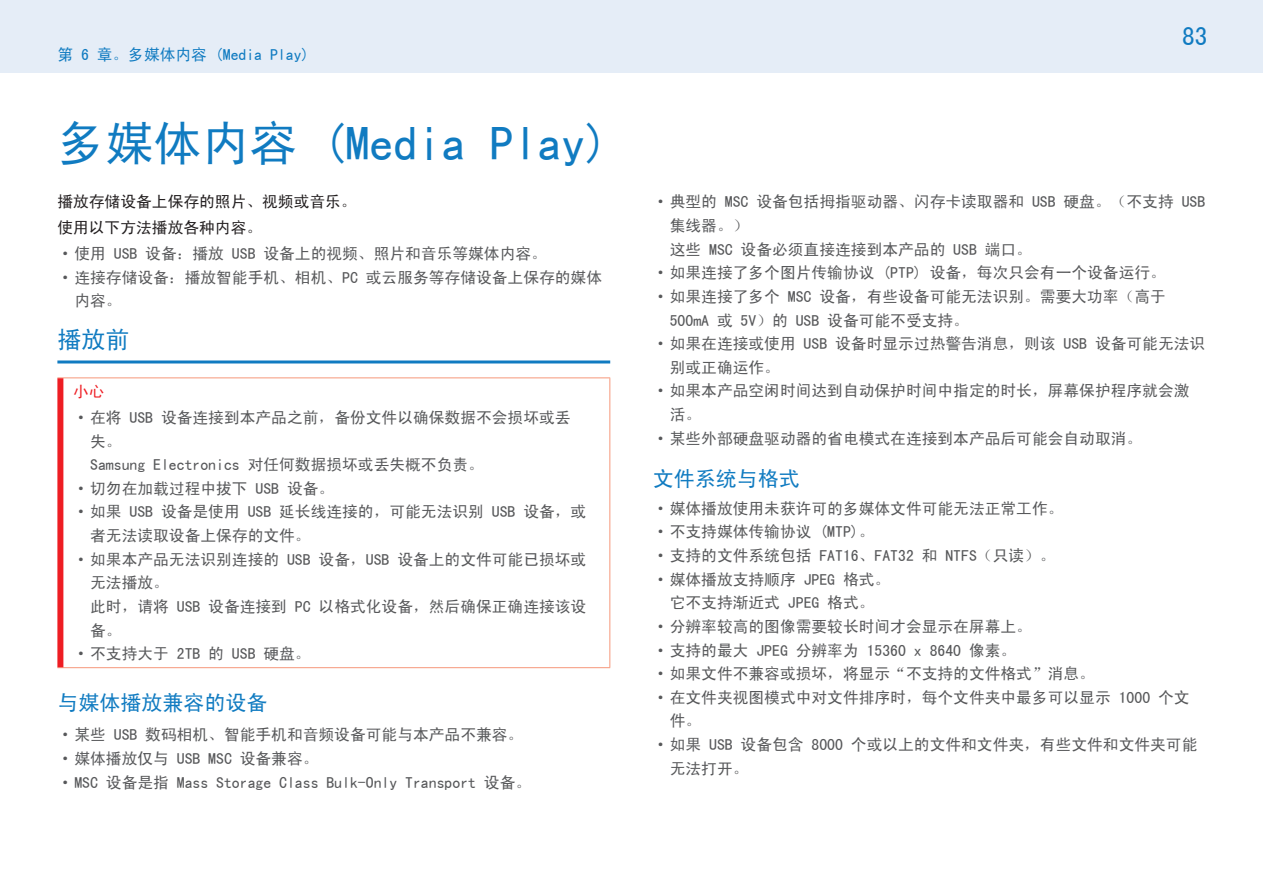
<style>
.page{position:relative;width:1263px;height:893px;background:#fff}
.page>*{position:absolute;margin:0;border:0;box-sizing:border-box;transform-origin:0 0}
.t1{font:48px "Sim Hei";color:#107bc1}
.t2{font:25.5px "Sim Hei";color:#107bc1}
.t3{font:24px "Sim Hei";color:#107bc1}
.t4{font:21px "Sim Hei";color:#107bc1}
.t5{font:15.75px/23.7px "Sim Hei";color:#57585a}
.t6{font:15.75px/25.8px "Sim Hei";color:#231f20}
.t7{font:15.75px "Sim Hei";color:#107bc1}
.t8{font:15.75px "Sim Hei";color:#ee1d23}
</style>
<div class="page">
<div style="left:0;top:0;width:1263px;height:72px;background:#e5edf7"></div>
<hr style="left:57px;top:360px;width:553px;height:3px;background:#107bc1">
<hr style="left:57px;top:377px;width:553px;height:1px;background:#f6977a">
<hr style="left:609px;top:378px;width:1px;height:289px;background:#f6977a">
<hr style="left:57px;top:667px;width:553px;height:1px;background:#f6977a">
<div style="left:57px;top:378px;width:6px;height:289px;background:#ee1d23"></div>
<p class="t7" style="left:57px;top:46px;width:253px">第 6 章。多媒体内容 (Media Play)</p>
<h1 class="t1" style="left:57px;top:119px;width:553px">多媒体内容 (Media Play)</h1>
<p class="t6" style="left:57px;top:189px;width:301px">播放存储设备上保存的照片、视频或音乐。使用以下方法播放各种内容。</p>
<p class="t5" style="left:57px;top:241px;width:491px">· 使用 USB 设备：播放 USB 设备上的视频、照片和音乐等媒体内容。</p>
<p class="t5" style="left:57px;top:265px;width:546px">· 连接存储设备：播放智能手机、相机、PC 或云服务等存储设备上保存的媒体</p>
<p class="t5" style="left:74px;top:289px;width:49px">内容。</p>
<h3 class="t3" style="left:57px;top:327px;width:73px">播放前</h3>
<p class="t8" style="left:73px;top:384px;width:33px">小心</p>
<p class="t5" style="left:73px;top:405px;width:499px">· 在将 USB 设备连接到本产品之前，备份文件以确保数据不会损坏或丢</p>
<p class="t5" style="left:90px;top:429px;width:33px">失。</p>
<p class="t5" style="left:90px;top:453px;width:395px">Samsung Electronics 对任何数据损坏或丢失概不负责。</p>
<p class="t5" style="left:73px;top:476px;width:263px">· 切勿在加载过程中拔下 USB 设备。</p>
<p class="t5" style="left:73px;top:500px;width:515px">· 如果 USB 设备是使用 USB 延长线连接的，可能无法识别 USB 设备，或</p>
<p class="t5" style="left:90px;top:524px;width:222px">者无法读取设备上保存的文件。</p>
<p class="t5" style="left:73px;top:547px;width:515px">· 如果本产品无法识别连接的 USB 设备，USB 设备上的文件可能已损坏或</p>
<p class="t5" style="left:90px;top:571px;width:80px">无法播放。</p>
<p class="t5" style="left:90px;top:594px;width:498px">此时，请将 USB 设备连接到 PC 以格式化设备，然后确保正确连接该设</p>
<p class="t5" style="left:90px;top:618px;width:33px">备。</p>
<p class="t5" style="left:73px;top:642px;width:239px">· 不支持大于 2TB 的 USB 硬盘。</p>
<h3 class="t4" style="left:57px;top:692px;width:211px">与媒体播放兼容的设备</h3>
<p class="t5" style="left:57px;top:723px;width:475px">· 某些 USB 数码相机、智能手机和音频设备可能与本产品不兼容。· 媒体播放仅与 USB MSC 设备兼容。<br>· MSC 设备是指 Mass Storage Class Bulk-Only Transport 设备。</p>
<h2 class="t2" style="left:1182px;top:23px;width:27px">83</h2>
<p class="t5" style="left:653px;top:190px;width:554px">· 典型的 MSC 设备包括拇指驱动器、闪存卡读取器和 USB 硬盘。（不支持 USB</p>
<p class="t5" style="left:670px;top:214px;width:80px">集线器。）</p>
<p class="t5" style="left:670px;top:237px;width:364px">这些 MSC 设备必须直接连接到本产品的 USB 端口。</p>
<p class="t5" style="left:653px;top:261px;width:515px">· 如果连接了多个图片传输协议 (PTP) 设备，每次只会有一个设备运行。</p>
<p class="t5" style="left:653px;top:284px;width:515px">· 如果连接了多个 MSC 设备，有些设备可能无法识别。需要大功率（高于</p>
<p class="t5" style="left:670px;top:308px;width:301px">500mA 或 5V）的 USB 设备可能不受支持。</p>
<p class="t5" style="left:653px;top:332px;width:554px">· 如果在连接或使用 USB 设备时显示过热警告消息，则该 USB 设备可能无法识</p>
<p class="t5" style="left:670px;top:355px;width:112px">别或正确运作。</p>
<p class="t5" style="left:653px;top:379px;width:538px">· 如果本产品空闲时间达到自动保护时间中指定的时长，屏幕保护程序就会激</p>
<p class="t5" style="left:670px;top:403px;width:33px">活。</p>
<p class="t5" style="left:653px;top:426px;width:491px">· 某些外部硬盘驱动器的省电模式在连接到本产品后可能会自动取消。</p>
<h3 class="t4" style="left:653px;top:468px;width:148px">文件系统与格式</h3>
<p class="t5" style="left:653px;top:496px;width:412px">· 媒体播放使用未获许可的多媒体文件可能无法正常工作。</p>
<p class="t5" style="left:653px;top:520px;width:223px">· 不支持媒体传输协议 (MTP)。</p>
<p class="t5" style="left:653px;top:544px;width:404px">· 支持的文件系统包括 FAT16、FAT32 和 NTFS（只读）。</p>
<p class="t5" style="left:653px;top:567px;width:239px">· 媒体播放支持顺序 JPEG 格式。</p>
<p class="t5" style="left:670px;top:591px;width:206px">它不支持渐近式 JPEG 格式。</p>
<p class="t5" style="left:653px;top:614px;width:381px">· 分辨率较高的图像需要较长时间才会显示在屏幕上。</p>
<p class="t5" style="left:653px;top:638px;width:365px">· 支持的最大 JPEG 分辨率为 15360 x 8640 像素。</p>
<p class="t5" style="left:653px;top:662px;width:444px">· 如果文件不兼容或损坏，将显示“不支持的文件格式”消息。</p>
<p class="t5" style="left:653px;top:685px;width:538px">· 在文件夹视图模式中对文件排序时，每个文件夹中最多可以显示 1000 个文</p>
<p class="t5" style="left:670px;top:709px;width:33px">件。</p>
<p class="t5" style="left:653px;top:733px;width:546px">· 如果 USB 设备包含 8000 个或以上的文件和文件夹，有些文件和文件夹可能</p>
<p class="t5" style="left:670px;top:756px;width:80px">无法打开。</p>
</div>
